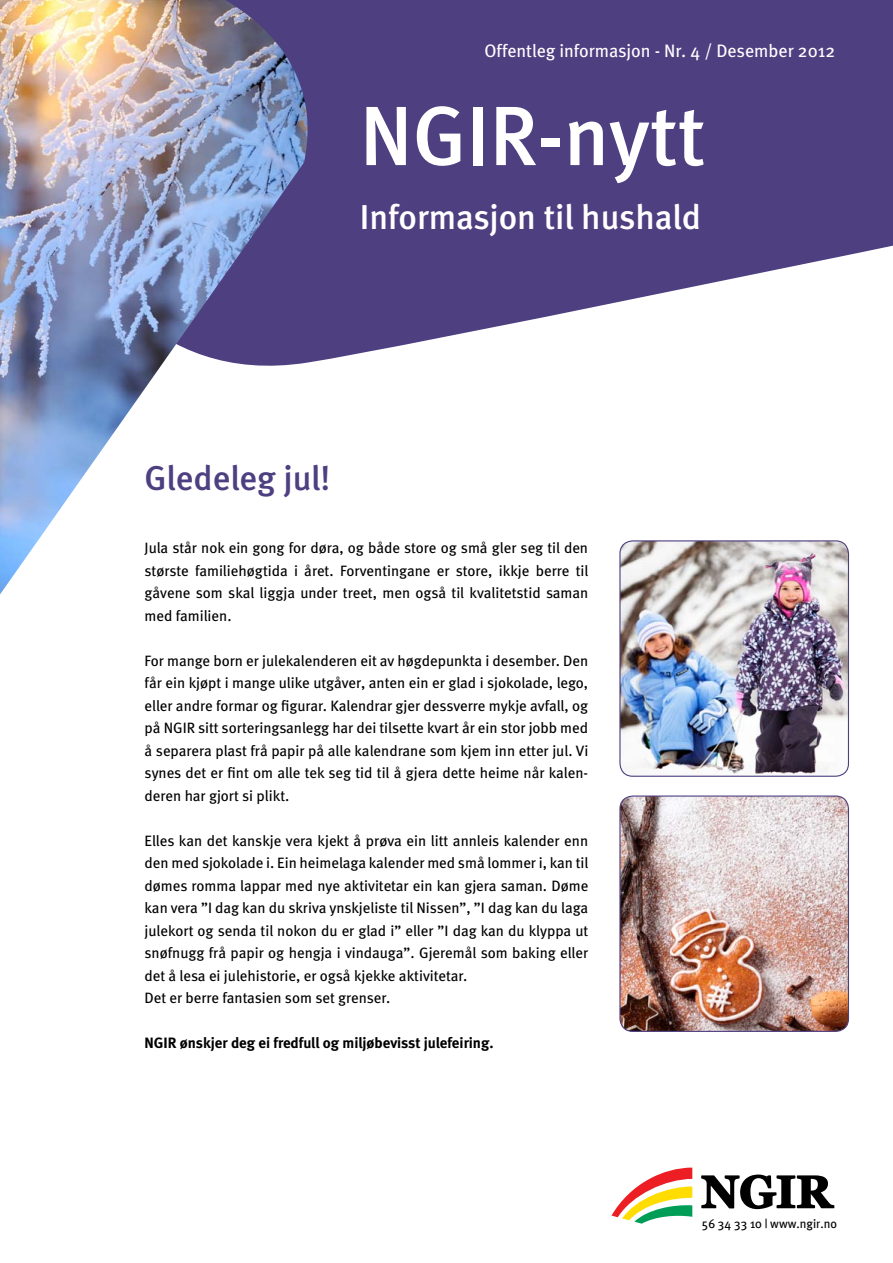
<style>
.page{position:relative;width:893px;height:1263px;background:#fff}
.page>*{position:absolute;margin:0;border:0;box-sizing:border-box;transform-origin:0 0}
.t1{font:500 84px "Meta";color:#fff}
.t2{font:500 34.5px "Meta";letter-spacing:-.005em;color:#fff}
.t3{font:500 34.5px "Meta";letter-spacing:-.005em;color:#4e3f81}
.t4{font:18px "Meta";color:#fff}
.t5{font:15px/22.5px "Meta";color:#000;text-align:justify}
.t6{font:700 15px "Meta";color:#000}
.t7{font:12.45px "Meta Plus";color:#000}
</style>
<div class="page">
<svg style="left:309px;top:0;width:584px;height:363px;fill:#4e3f81"></svg>
<img style="left:0;top:0;width:309px;height:594px">
<svg style="left:701px;top:1174px;width:133px;height:35px"></svg>
<svg style="left:611px;top:1167px;width:81px;height:57px"></svg>
<img style="left:621px;top:541px;width:227px;height:234px">
<div style="left:619px;top:540px;width:230px;height:237px;border:1px solid #4e3f81;border-radius:13px"></div>
<img style="left:621px;top:797px;width:227px;height:234px">
<div style="left:619px;top:795px;width:230px;height:237px;border:1px solid #4e3f81;border-radius:13px"></div>
<p class="t4" style="left:485px;top:40px;width:352px">Offentleg informasjon - Nr. 4 / Desember 2012</p>
<h1 class="t1" style="left:360px;top:87px;width:347px">ngir-nytt</h1>
<h2 class="t2" style="left:360px;top:197px;width:343px">I nformasjon til hushald</h2>
<h2 class="t3" style="left:145px;top:458px;width:187px">Gledeleg jul!</h2>
<p class="t5" style="left:145px;top:537px;width:445px">Jula står nok ein gong for døra, og både store og små gler seg til den største familiehøgtida i året. Forventingane er store, ikkje berre til gåvene som skal liggja under treet, men også til kvalitetstid saman med familien.</p>
<p class="t5" style="left:145px;top:649px;width:445px">For mange born er julekalenderen eit av høgdepunkta i desember. Den får ein kjøpt i mange ulike utgåver, anten ein er glad i sjokolade, lego, eller andre formar og figurar. Kalendrar gjer dessverre mykje avfall, og på NGIR sitt sorteringsanlegg har dei tilsette kvart år ein stor jobb med å separera plast frå papir på alle kalendrane som kjem inn etter jul. Vi synes det er fint om alle tek seg tid til å gjera dette heime når kalen&shy;deren har gjort si plikt.</p>
<p class="t5" style="left:145px;top:829px;width:445px;text-align:left">Elles kan det kanskje vera kjekt å prøva ein litt annleis kalender enn den med sjokolade i. Ein heimelaga kalender med små lommer i, kan til dømes romma lappar med nye aktivitetar ein kan gjera saman. Døme kan vera ”I dag kan du skriva ynskjeliste til Nissen”, ”I dag kan du laga julekort og senda til nokon du er glad i” eller ”I dag kan du klyppa ut snøfnugg frå papir og hengja i vindauga”. Gjeremål som baking eller det å lesa ei julehistorie, er også kjekke aktivitetar.<br>Det er berre fantasien som set grenser.</p>
<p class="t6" style="left:145px;top:1034px;width:350px">NGIR ønskjer deg ei fredfull og miljøbevisst julefeiring.</p>
<p class="t7" style="left:702px;top:1216px;width:137px">56 34 33 10 | www.ngir.no</p>
</div>
